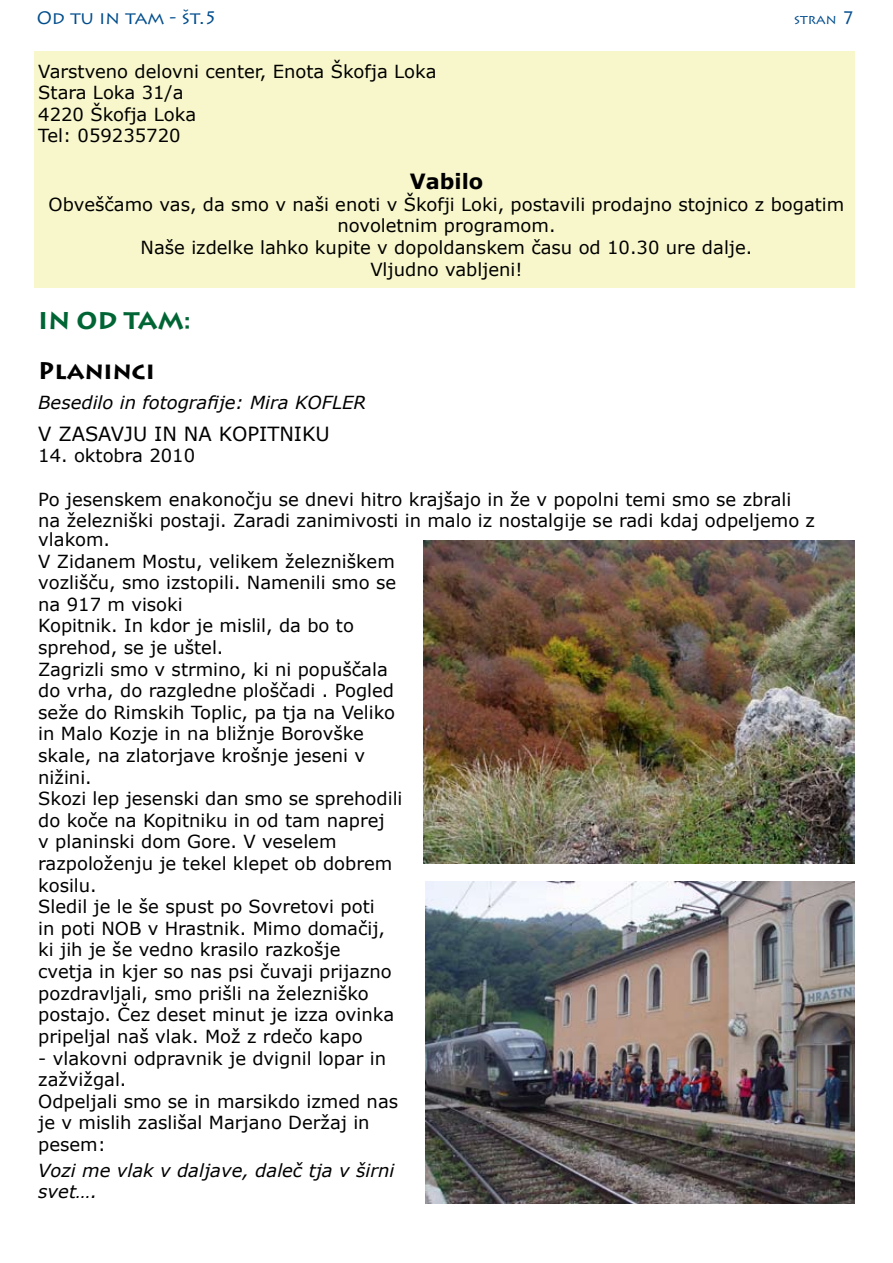
<style>
.page{position:relative;width:893px;height:1263px;background:#fff}
.page>*{position:absolute;margin:0;border:0;box-sizing:border-box;transform-origin:0 0}
.Default{font:700 24px "Lithos Pro";letter-spacing:-.005em;color:#006534}
.Default-2{font:700 24px "Lithos Pro";color:#000}
.t1{font:700 21px "Verdana";color:#000}
.Default-3{font:19.5px "Verdana";color:#000}
.Default-4{font:18px/21.6px "Verdana";color:#000}
.Default-5{font:italic 18px/21.6px "Verdana";color:#000}
.Default-6{font:18px "Lithos Pro";color:#004d8d}
.t2{font:13.5px "Lithos Pro";color:#004d8d}
.s1{font-size:18px}
</style>
<div class="page">
<div style="left:34px;top:51px;width:821px;height:237px;background:#f8f7cb"></div>
<img style="left:424px;top:540px;width:431px;height:323px">
<img style="left:425px;top:881px;width:430px;height:322px">
<p class="Default-6" style="left:37px;top:8px;width:182px">OD TU IN TAM - ŠT.5</p>
<p class="t2" style="left:794px;top:11px;width:62px">STRAN <span class="s1">7</span></p>
<p class="Default-4" style="left:38px;top:60px;width:400px">Varstveno delovni center, Enota Škofja Loka</p>
<p class="Default-4" style="left:38px;top:81px;width:147px">Stara Loka 31/a</p>
<p class="Default-4" style="left:38px;top:103px;width:159px">4220 Škofja Loka</p>
<p class="Default-4" style="left:38px;top:124px;width:144px">Tel: 059235720</p>
<p class="t1" style="left:410px;top:168px;width:75px">Vabilo</p>
<p class="Default-4" style="left:49px;top:193px;width:797px;text-align:center">Obveščamo vas, da smo v naši enoti v Škofji Loki, postavili prodajno stojnico z bogatim novoletnim programom.</p>
<p class="Default-4" style="left:141px;top:236px;width:613px">Naše izdelke lahko kupite v dopoldanskem času od 10.30 ure dalje.</p>
<p class="Default-4" style="left:370px;top:258px;width:154px">Vljudno vabljeni!</p>
<p class="Default" style="left:38px;top:307px;width:154px">IN OD TAM:</p>
<p class="Default-2" style="left:38px;top:356px;width:118px">Planinci</p>
<p class="Default-5" style="left:38px;top:391px;width:329px">Besedilo in fotografije: Mira KOFLER</p>
<p class="Default-3" style="left:38px;top:421px;width:293px">V ZASAVJU IN NA KOPITNIKU</p>
<p class="Default-4" style="left:38px;top:444px;width:158px">14. oktobra 2010</p>
<p class="Default-4" style="left:38px;top:488px;width:778px">Po jesenskem enakonočju se dnevi hitro krajšajo in že v popolni temi smo se zbrali na železniški postaji. Zaradi zanimivosti in malo iz nostalgije se radi kdaj odpeljemo z</p>
<p class="Default-4" style="left:38px;top:528px;width:73px">vlakom.</p>
<p class="Default-4" style="left:38px;top:550px;width:359px;text-align:justify">V Zidanem Mostu, velikem železniškem vozlišču, smo izstopili. Namenili smo se na 917 m visoki</p>
<p class="Default-4" style="left:38px;top:614px;width:317px">Kopitnik. In kdor je mislil, da bo to sprehod, se je uštel.</p>
<p class="Default-4" style="left:38px;top:658px;width:358px">Zagrizli smo v strmino, ki ni popuščala do vrha, do razgledne ploščadi . Pogled seže do Rimskih Toplic, pa tja na Veliko in Malo Kozje in na bližnje Borovške skale, na zlatorjave krošnje jeseni v nižini.</p>
<p class="Default-4" style="left:38px;top:787px;width:366px">Skozi lep jesenski dan smo se sprehodili do koče na Kopitniku in od tam naprej<br>v planinski dom Gore. V veselem razpoloženju je tekel klepet ob dobrem kosilu.</p>
<p class="Default-4" style="left:38px;top:895px;width:357px">Sledil je le še spust po Sovretovi poti in poti NOB v Hrastnik. Mimo domačij, ki jih je še vedno krasilo razkošje cvetja in kjer so nas psi čuvaji prijazno pozdravljali, smo prišli na železniško postajo. Čez deset minut je izza ovinka pripeljal naš vlak. Mož z rdečo kapo</p>
<p class="Default-4" style="left:38px;top:1046px;width:349px">- vlakovni odpravnik je dvignil lopar in zažvižgal.</p>
<p class="Default-4" style="left:38px;top:1090px;width:361px">Odpeljali smo se in marsikdo izmed nas je v mislih zaslišal Marjano Deržaj in pesem:</p>
<p class="Default-5" style="left:38px;top:1159px;width:358px">Vozi me vlak v daljave, daleč tja v širni svet….</p>
</div>
